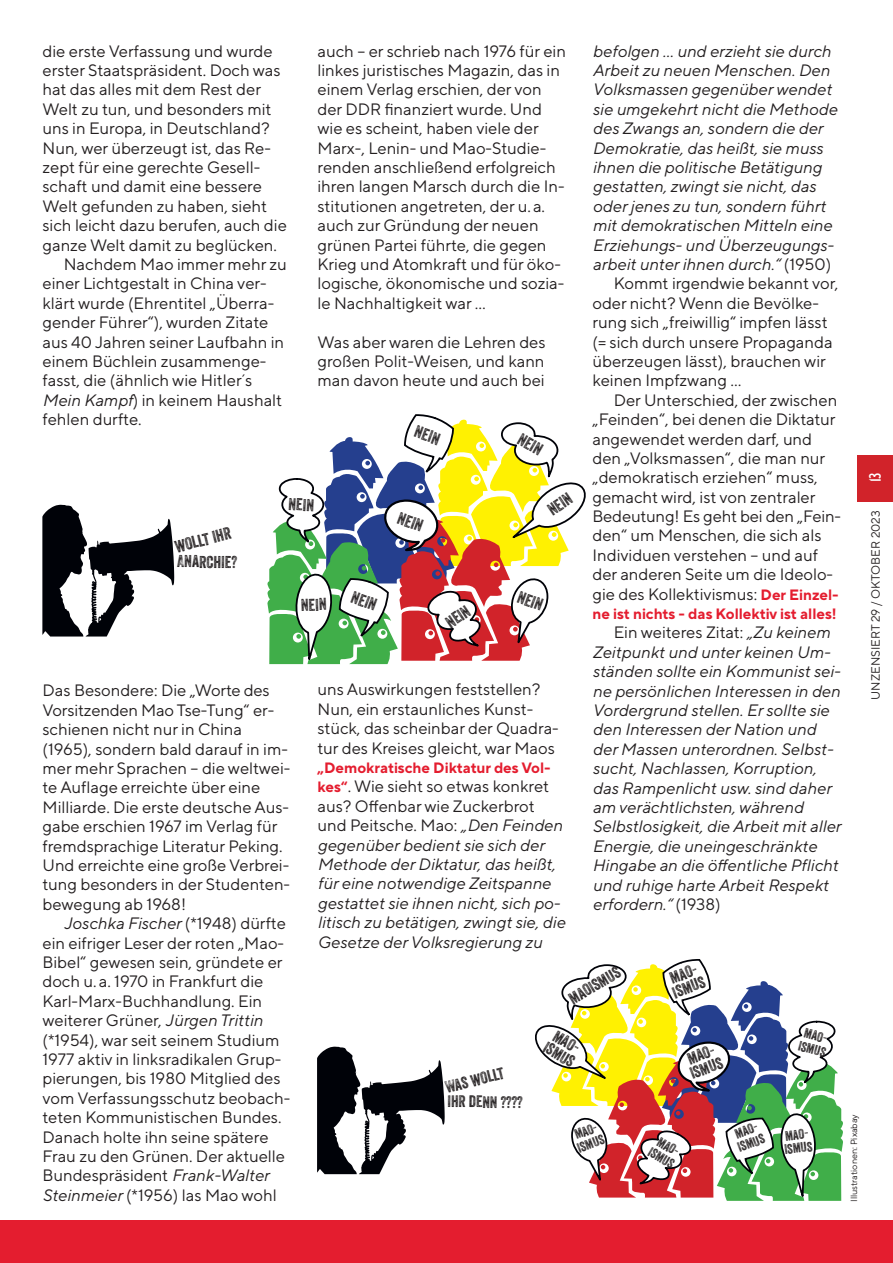
<style>
.page{position:relative;width:893px;height:1263px;background:#fff}
.page>*{position:absolute;margin:0;border:0;box-sizing:border-box;transform-origin:0 0}
.t1{font:16.65px "Veneer Three";color:#231f20}
.GSmE{font:16.5px/19.4px "TT Norms Pro";color:#231f20}
.GSoE{font:italic 16.5px/19.4px "TT Norms Pro";color:#231f20}
.GSoE-2{font:16.5px/19.4px "TT Norms Pro";color:#231f20}
.GSmE-2{font:italic 16.5px/19.4px "TT Norms Pro";color:#231f20}
.GSmE-3{font:16.5px "Montebello Sans";color:#fff}
.t2{font:16.2px "Veneer Three";letter-spacing:-.01em;color:#231f20}
.GSmE-4{font:700 15px "TT Norms Pro";color:#e41d2f}
.GSoE-3{font:700 15px "TT Norms Pro";color:#e41d2f}
.t3{font:13.35px "Veneer Three";color:#231f20}
.t4{font:12px "TT Norms Pro";color:#231f20}
.Fotonachweis{font:9px "TT Norms Pro";color:#231f20}
.s1{font-style:italic}
.s2{font-style:normal}
.s3{font-weight:700;font-size:15px;color:#e41d2f}
.s4{font-weight:700;font-style:normal;font-size:15px;color:#e41d2f}
</style>
<div class="page">
<div style="left:857px;top:455px;width:36px;height:47px;background:#d1232a"></div>
<div style="left:0;top:1220px;width:893px;height:43px;background:#e41d2f"></div>
<svg style="left:267px;top:414px;width:319px;height:251px"></svg>
<svg style="left:42px;top:505px;width:132px;height:131px"></svg>
<svg style="left:535px;top:959px;width:308px;height:242px"></svg>
<svg style="left:317px;top:1047px;width:128px;height:127px"></svg>
<p class="GSmE" style="left:43px;top:40px;width:246px">die erste Verfassung und wurde erster Staatspräsident. Doch was hat das alles mit dem Rest der<br>Welt zu tun, und besonders mit uns in Europa, in Deutschland?<br>Nun, wer überzeugt ist, das Re&shy;zept für eine gerechte Gesell&shy;schaft und damit eine bessere<br>Welt gefunden zu haben, sieht sich leicht dazu berufen, auch die ganze Welt damit zu beglücken.</p>
<p class="GSmE" style="left:43px;top:253px;width:246px;text-indent:21px">Nachdem Mao immer mehr zu einer Lichtgestalt in China ver&shy;klärt wurde (Ehrentitel „Überra&shy;gender Führer“), wurden Zitate aus 40 Jahren seiner Laufbahn in einem Büchlein zusammenge&shy;fasst, die (ähnlich wie Hitler´s<br><span class="s1">Mein Kampf</span>) in keinem Haushalt fehlen durfte.</p>
<p class="GSmE" style="left:317px;top:40px;width:250px">auch – er schrieb nach 1976 für ein linkes juristisches Magazin, das in einem Verlag erschien, der von der DDR finanziert wurde. Und wie es scheint, haben viele der<br>Marx-, Lenin- und Mao-Studie&shy;renden anschließend erfolgreich ihren langen Marsch durch die In&shy;stitutionen angetreten, der u.a. auch zur Gründung der neuen grünen Partei führte, die gegen<br>Krieg und Atomkraft und für öko&shy;logische, ökonomische und sozia&shy;le Nachhaltigkeit war ...</p>
<p class="GSoE-2" style="left:317px;top:331px;width:230px;text-align:justify">Was aber waren die Lehren des großen Polit-Weisen, und kann man davon heute und auch bei</p>
<p class="GSoE" style="left:592px;top:40px;width:246px">befolgen ... und erzieht sie durch<br>Arbeit zu neuen Menschen. Den<br>Volksmassen gegenüber wendet sie umgekehrt nicht die Methode des Zwangs an, sondern die der<br>Demokratie, das heißt, sie muss ihnen die politische Betätigung gestatten, zwingt sie nicht, das oder jenes zu tun, sondern führt mit demokratischen Mitteln eine<br>Erziehungs- und Überzeugungs&shy;arbeit unter ihnen durch.“ <span class="s2">(1950)</span></p>
<p class="GSmE" style="left:592px;top:273px;width:247px;text-indent:21px">Kommt irgendwie bekannt vor, oder nicht? Wenn die Bevölke&shy;rung sich „freiwillig“ impfen lässt (= sich durch unsere Propaganda überzeugen lässt), brauchen wir keinen Impfzwang ...</p>
<p class="GSmE" style="left:592px;top:389px;width:250px;text-indent:21px">Der Unterschied, der zwischen „Feinden“, bei denen die Diktatur angewendet werden darf, und den „Volksmassen“, die man nur „demokratisch erziehen“ muss, gemacht wird, ist von zentraler<br>Bedeutung! Es geht bei den „Fein&shy;den“ um Menschen, die sich als<br>Individuen verstehen – und auf der anderen Seite um die Ideolo&shy;gie des Kollektivismus: <span class="s3">Der Einzel-</span></p>
<p class="GSmE-4" style="left:592px;top:603px;width:246px">ne ist nichts - das Kollektiv ist alles!</p>
<p class="GSmE-2" style="left:592px;top:622px;width:250px;text-indent:21px"><span class="s2">Ein weiteres Zitat:</span> „Zu keinem<br>Zeitpunkt und unter keinen Um&shy;ständen sollte ein Kommunist sei&shy;ne persönlichen Interessen in den<br>Vordergrund stellen. Er sollte sie den Interessen der Nation und der Massen unterordnen. Selbst&shy;sucht, Nachlassen, Korruption, das Rampenlicht usw. sind daher am verächtlichsten, während<br>Selbstlosigkeit, die Arbeit mit aller<br>Energie, die uneingeschränkte<br>Hingabe an die öffentliche Pflicht und ruhige harte Arbeit Respekt erfordern.“ <span class="s2">(1938)</span></p>
<p class="t1" style="left:419px;top:421px;width:27px;rotate:20deg">NEIN</p>
<p class="t1" style="left:524px;top:429px;width:27px;rotate:30deg">NEIN</p>
<p class="t1" style="left:544px;top:503px;width:27px;rotate:-34deg">NEIN</p>
<p class="t1" style="left:289px;top:494px;width:27px;rotate:3deg">NEIN</p>
<p class="t1" style="left:402px;top:508px;width:27px;rotate:20deg">NEIN</p>
<p class="t1" style="left:173px;top:537px;width:59px;rotate:-14deg">WOLLT IHR</p>
<p class="t1" style="left:177px;top:551px;width:61px;rotate:1deg">ANARCHIE?</p>
<p class="t1" style="left:355px;top:587px;width:27px;rotate:20deg">NEIN</p>
<p class="t1" style="left:522px;top:587px;width:27px;rotate:20deg">NEIN</p>
<p class="t1" style="left:300px;top:595px;width:27px;rotate:-2deg">NEIN</p>
<p class="t1" style="left:442px;top:615px;width:27px;rotate:-34deg">NEIN</p>
<p class="GSoE-2" style="left:317px;top:679px;width:243px">uns Auswirkungen feststellen?<br>Nun, ein erstaunliches Kunst&shy;stück, das scheinbar der Quadra&shy;tur des Kreises gleicht, war Maos</p>
<p class="GSoE-3" style="left:317px;top:757px;width:235px">„Demokratische Diktatur des Vol-</p>
<p class="GSoE" style="left:317px;top:776px;width:249px"><span class="s4">kes“</span><span class="s2">. Wie sieht so etwas konkret aus? Offenbar wie Zuckerbrot und Peitsche. Mao:</span> „Den Feinden gegenüber bedient sie sich der<br>Methode der Diktatur, das heißt, für eine notwendige Zeitspanne gestattet sie ihnen nicht, sich po&shy;litisch zu betätigen, zwingt sie, die<br>Gesetze der Volksregierung zu</p>
<p class="GSoE-2" style="left:43px;top:680px;width:249px">Das Besondere: Die „Worte des<br>Vorsitzenden Mao Tse--Tung“ er&shy;schienen nicht nur in China (1965), sondern bald darauf in im&shy;mer mehr Sprachen – die weltwei&shy;te Auflage erreichte über eine<br>Milliarde. Die erste deutsche Aus&shy;gabe erschien 1967 im Verlag für fremdsprachige Literatur Peking.<br>Und erreichte eine große Verbrei&shy;tung besonders in der Studenten&shy;bewegung ab 1968!</p>
<p class="GSmE" style="left:43px;top:912px;width:249px;text-indent:21px"><span class="s1">Joschka Fischer</span> (*1948) dürfte ein eifriger Leser der roten „Mao--<br>Bibel“ gewesen sein, gründete er doch u.a. 1970 in Frankfurt die<br>Karl-Marx-Buchhandlung. Ein weiterer Grüner, <span class="s1">Jürgen Trittin </span>(*1954), war seit seinem Studium<br>1977 aktiv in linksradikalen Grup&shy;pierungen, bis 1980 Mitglied des vom Verfassungsschutz beobach&shy;teten Kommunistischen Bundes.<br>Danach holte ihn seine spätere<br>Frau zu den Grünen. Der aktuelle<br>Bundespräsident <span class="s1">Frank-Walter<br>Steinmeier</span> (*1956) las Mao wohl</p>
<p class="t2" style="left:667px;top:969px;width:33px;rotate:-21deg">MAO-</p>
<p class="t2" style="left:565px;top:991px;width:58px;rotate:-31deg">MAOISMUS</p>
<p class="t2" style="left:670px;top:984px;width:35px;rotate:-21deg">ISMUS</p>
<p class="t3" style="left:806px;top:1025px;width:27px;rotate:15deg">MAO-</p>
<p class="t3" style="left:801px;top:1037px;width:30px;rotate:15deg">ISMUS</p>
<p class="t2" style="left:560px;top:1026px;width:33px;rotate:31deg">MAO-</p>
<p class="t2" style="left:550px;top:1037px;width:35px;rotate:31deg">ISMUS</p>
<p class="t2" style="left:684px;top:1050px;width:33px;rotate:-21deg">MAO-</p>
<p class="t2" style="left:687px;top:1064px;width:35px;rotate:-21deg">ISMUS</p>
<p class="t2" style="left:443px;top:1077px;width:62px;rotate:-14deg">WAS WOLLT</p>
<p class="t2" style="left:447px;top:1092px;width:77px">IHR DENN ????</p>
<p class="t3" style="left:733px;top:1127px;width:27px;rotate:-21deg">MAO-</p>
<p class="t3" style="left:572px;top:1127px;width:27px;rotate:-21deg">MAO-</p>
<p class="t3" style="left:784px;top:1128px;width:27px;rotate:-7deg">MAO-</p>
<p class="t3" style="left:783px;top:1141px;width:30px;rotate:-7deg">ISMUS</p>
<p class="t3" style="left:735px;top:1140px;width:30px;rotate:-21deg">ISMUS</p>
<p class="t3" style="left:575px;top:1141px;width:30px;rotate:-21deg">ISMUS</p>
<p class="t3" style="left:662px;top:1133px;width:27px;rotate:31deg">MAO-</p>
<p class="t3" style="left:653px;top:1144px;width:30px;rotate:31deg">ISMUS</p>
<p class="Fotonachweis" style="left:847px;top:1202px;width:89px;rotate:-90deg">Illustrationen: Pixabay</p>
<p class="GSmE-3" style="left:864px;top:482px;width:12px;rotate:-90deg">13</p>
<p class="t4" style="left:867px;top:700px;width:191px;rotate:-90deg">UNZENSIERT 29 / OKTOBER 2023</p>
</div>
